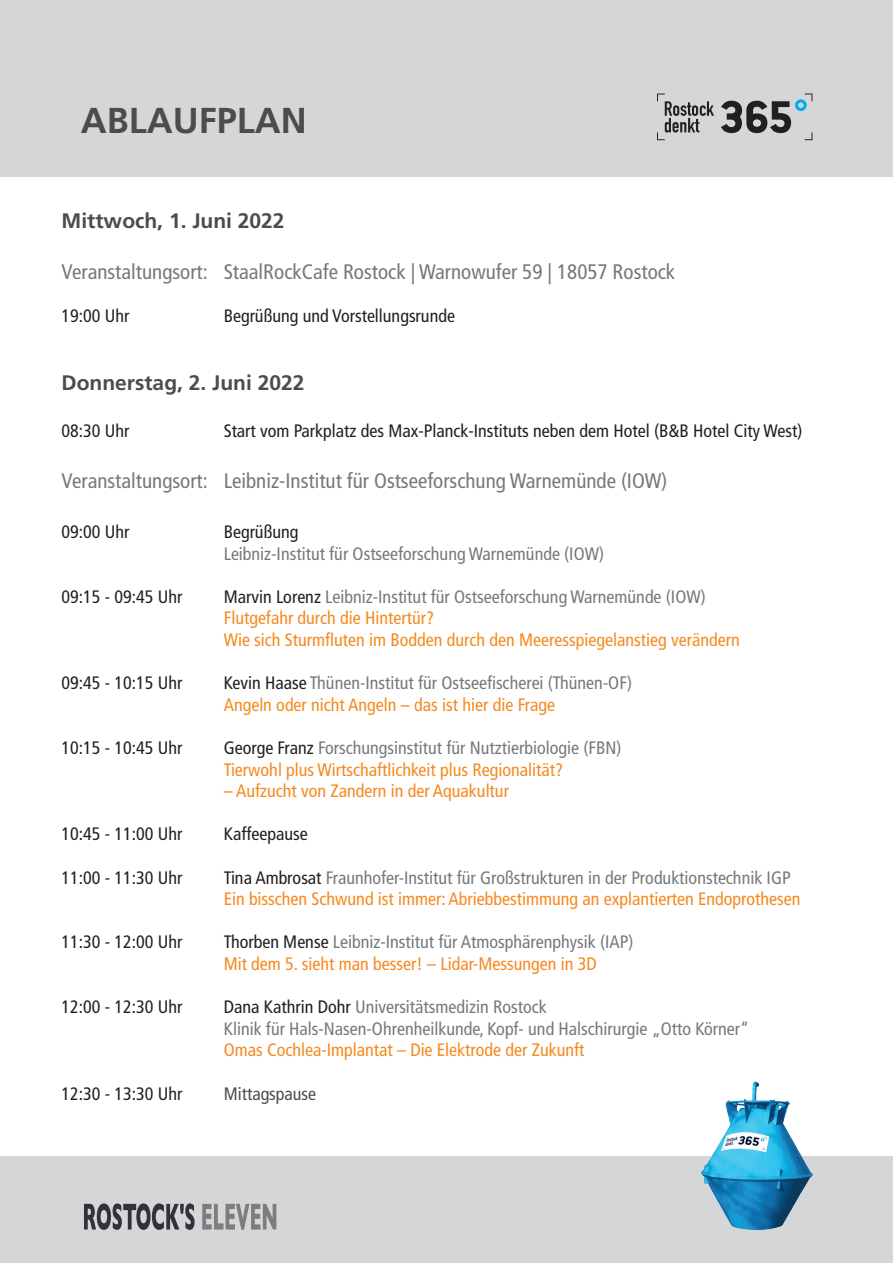
<style>
.page{position:relative;width:893px;height:1263px;background:#fff}
.page>*{position:absolute;margin:0;border:0;box-sizing:border-box;transform-origin:0 0}
.t1{font:700 36px "Frutiger LT Com";color:#4b4c4d}
.t2{font:condensed 21px "Frutiger LT Com";color:#76787b}
.t3{font:700 21px "Frutiger LT Com";color:#4b4c4d}
.t4{font:condensed 18px/21.6px "Frutiger LT Com";color:#f6891f}
.t5{font:condensed 18px "Frutiger LT Com";color:#231f20}
.t6{font:condensed 18px/21.6px "Frutiger LT Com";color:#76787b}
.t7{font:condensed 18px "Frutiger LT Com";color:#4b4c4d}
.s1{color:#231f20}
.s2{color:#76787b}
.s3{color:#f6891f}
</style>
<div class="page">
<div style="left:0;top:0;width:893px;height:176px;background:#d5d6d8"></div>
<div style="left:0;top:1156px;width:893px;height:107px;background:#d5d6d8"></div>
<svg style="left:657px;top:94px;width:57px;height:46px"></svg>
<svg style="left:721px;top:94px;width:91px;height:46px"></svg>
<svg style="left:84px;top:1203px;width:111px;height:27px"></svg>
<svg style="left:202px;top:1204px;width:74px;height:26px"></svg>
<img style="left:700px;top:1081px;width:113px;height:149px">
<h1 class="t1" style="left:81px;top:99px;width:227px">ABLAUFPLAN</h1>
<p class="t3" style="left:62px;top:208px;width:224px">Mittwoch, 1. Juni 2022</p>
<p class="t2" style="left:62px;top:259px;width:615px">Veranstaltungsort: StaalRockCafe Rostock | Warnowufer 59 | 18057 Rostock</p>
<p class="t5" style="left:62px;top:305px;width:69px">19:00 Uhr</p>
<p class="t5" style="left:224px;top:305px;width:233px">Begrüßung und Vorstellungsrunde</p>
<p class="t3" style="left:62px;top:370px;width:244px">Donnerstag, 2. Juni 2022</p>
<p class="t5" style="left:62px;top:420px;width:69px">08:30 Uhr</p>
<p class="t5" style="left:224px;top:420px;width:580px">Start vom Parkplatz des Max-Planck-Instituts neben dem Hotel (B&amp;B Hotel City West)</p>
<p class="t2" style="left:62px;top:467px;width:607px">Veranstaltungsort: Leibniz-Institut für Ostseeforschung Warnemünde (IOW)</p>
<p class="t5" style="left:62px;top:521px;width:69px">09:00 Uhr</p>
<p class="t5" style="left:224px;top:521px;width:76px">Begrüßung</p>
<p class="t6" style="left:224px;top:542px;width:382px">Leibniz-Institut für Ostseeforschung Warnemünde (IOW)</p>
<p class="t5" style="left:62px;top:585px;width:122px">09:15 - 09:45 Uhr</p>
<p class="t4" style="left:224px;top:586px;width:518px"><span class="s1">Marvin Lorenz</span> <span class="s2">Leibniz-Institut für Ostseeforschung Warnemünde (IOW)<br></span>Flutgefahr durch die Hintertür?<br>Wie sich Sturmfluten im Bodden durch den Meeresspiegelanstieg verändern</p>
<p class="t5" style="left:62px;top:672px;width:122px">09:45 - 10:15 Uhr</p>
<p class="t6" style="left:224px;top:672px;width:410px"><span class="s1">Kevin Haase</span> Thünen-Institut für Ostseefischerei (Thünen-OF)<br><span class="s3">Angeln oder nicht Angeln – das ist hier die Frage</span></p>
<p class="t5" style="left:62px;top:737px;width:122px">10:15 - 10:45 Uhr</p>
<p class="t4" style="left:224px;top:737px;width:399px"><span class="s1">George Franz</span> <span class="s2">Forschungsinstitut für Nutztierbiologie (FBN)<br></span>Tierwohl plus Wirtschaftlichkeit plus Regionalität?</p>
<p class="t4" style="left:224px;top:780px;width:287px">– Aufzucht von Zandern in der Aquakultur</p>
<p class="t5" style="left:62px;top:823px;width:122px">10:45 - 11:00 Uhr</p>
<p class="t5" style="left:224px;top:823px;width:85px">Kaffeepause</p>
<p class="t5" style="left:62px;top:866px;width:122px">11:00 - 11:30 Uhr</p>
<p class="t4" style="left:224px;top:866px;width:578px"><span class="s1">Tina Ambrosat</span> <span class="s2">Fraunhofer-Institut für Großstrukturen in der Produktionstechnik IGP<br></span>Ein bisschen Schwund ist immer: Abriebbestimmung an explantierten Endoprothesen</p>
<p class="t5" style="left:62px;top:931px;width:122px">11:30 - 12:00 Uhr</p>
<p class="t4" style="left:224px;top:931px;width:411px"><span class="s1">Thorben Mense</span> <span class="s2">Leibniz-Institut für Atmosphärenphysik (IAP)<br></span>Mit dem 5. sieht man besser! – Lidar-Messungen in 3D</p>
<p class="t5" style="left:62px;top:996px;width:122px">12:00 - 12:30 Uhr</p>
<p class="t6" style="left:224px;top:996px;width:527px"><span class="s1">Dana Kathrin Dohr</span> Universitätsmedizin Rostock<br>Klinik für Hals-Nasen-Ohrenheilkunde, Kopf- und Halschirurgie „Otto Körner“</p>
<p class="t4" style="left:224px;top:1039px;width:362px">Omas Cochlea-Implantat – Die Elektrode der Zukunft</p>
<p class="t5" style="left:62px;top:1082px;width:122px">12:30 - 13:30 Uhr</p>
<p class="t7" style="left:224px;top:1082px;width:94px">Mittagspause</p>
</div>
